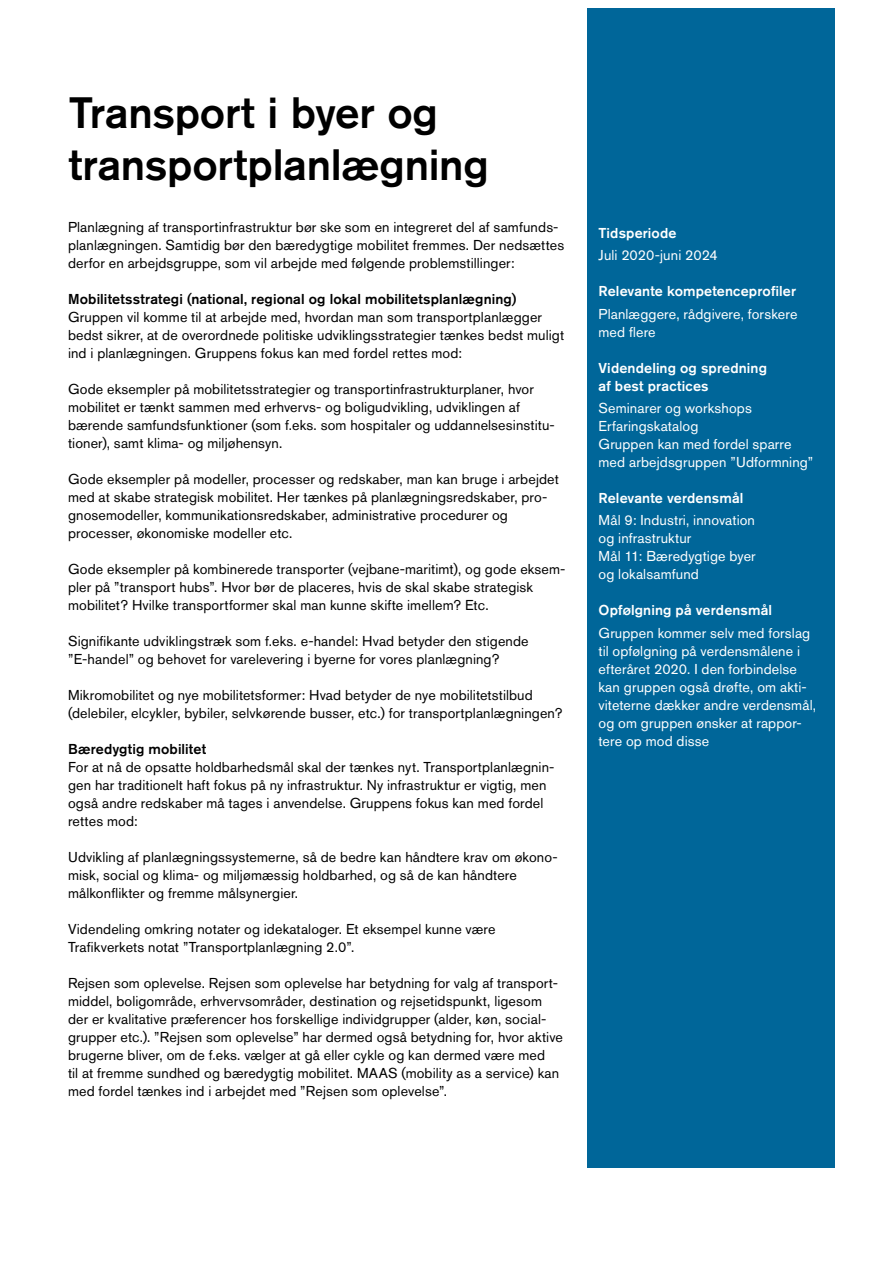
<style>
.page{position:relative;width:893px;height:1263px;background:#fff}
.page>*{position:absolute;margin:0;border:0;box-sizing:border-box;transform-origin:0 0}
.Brødtekst{font:500 43.5px/52.2px "Akzidenz Grotesk Std";letter-spacing:-.005em;color:#000}
.Brødtekst-2{font:14.25px/18px "Akzidenz Grotesk Std";letter-spacing:.01em;color:#000}
.Brødtekst-3{font:14.25px/18px "Akzidenz Grotesk Std";letter-spacing:.01em;color:#fff}
.Brødtekst-4{font:500 14.25px/18px "Akzidenz Grotesk Std";letter-spacing:.01em;color:#fff}
.s1{font-weight:500}
</style>
<div class="page">
<div style="left:587px;top:9px;width:247px;height:1159px;background:#069"></div>
<p class="Brødtekst" style="left:69px;top:86px;width:421px">Transport i byer og transportplanlægning</p>
<p class="Brødtekst-2" style="left:68px;top:218px;width:498px">Planlægning af transportinfrastruktur bør ske som en integreret del af samfunds&shy;planlægningen. Samtidig bør den bæredygtige mobilitet fremmes. Der nedsættes derfor en arbejdsgruppe, som vil arbejde med følgende problemstillinger:</p>
<p class="Brødtekst-2" style="left:68px;top:290px;width:498px"><span class="s1">Mobilitetsstrategi (national, regional og lokal mobilitetsplanlægning)<br></span>Gruppen vil komme til at arbejde med, hvordan man som transportplanlægger bedst sikrer, at de overordnede politiske udviklingsstrategier tænkes bedst muligt ind i planlægningen. Gruppens fokus kan med fordel rettes mod:</p>
<p class="Brødtekst-2" style="left:68px;top:380px;width:488px">Gode eksempler på mobilitetsstrategier og transportinfrastrukturplaner, hvor mobilitet er tænkt sammen med erhvervs- og boligudvikling, udviklingen af bærende samfundsfunktioner (som f.eks. som hospitaler og uddannelsesinstitu&shy;tioner), samt klima- og miljøhensyn.</p>
<p class="Brødtekst-2" style="left:68px;top:470px;width:492px">Gode eksempler på modeller, processer og redskaber, man kan bruge i arbejdet med at skabe strategisk mobilitet. Her tænkes på planlægningsredskaber, pro&shy;gnosemodeller, kommunikationsredskaber, administrative procedurer og processer, økonomiske modeller etc.</p>
<p class="Brødtekst-2" style="left:68px;top:560px;width:499px">Gode eksempler på kombinerede transporter (vejbane-maritimt), og gode eksem&shy;pler på ”transport hubs”. Hvor bør de placeres, hvis de skal skabe strategisk mobilitet? Hvilke transportformer skal man kunne skifte imellem? Etc.</p>
<p class="Brødtekst-2" style="left:68px;top:632px;width:462px">Signifikante udviklingstræk som f.eks. e-handel: Hvad betyder den stigende ”E-handel” og behovet for varelevering i byerne for vores planlægning?</p>
<p class="Brødtekst-2" style="left:68px;top:686px;width:496px">Mikromobilitet og nye mobilitetsformer: Hvad betyder de nye mobilitetstilbud (delebiler, elcykler, bybiler, selvkørende busser, etc.) for transportplanlægningen?</p>
<p class="Brødtekst-2" style="left:68px;top:740px;width:488px"><span class="s1">Bæredygtig mobilitet<br></span>For at nå de opsatte holdbarhedsmål skal der tænkes nyt. Transportplanlægnin&shy;gen har traditionelt haft fokus på ny infrastruktur. Ny infrastruktur er vigtig, men også andre redskaber må tages i anvendelse. Gruppens fokus kan med fordel rettes mod:</p>
<p class="Brødtekst-2" style="left:68px;top:848px;width:491px">Udvikling af planlægningssystemerne, så de bedre kan håndtere krav om økono&shy;misk, social og klima- og miljømæssig holdbarhed, og så de kan håndtere målkonflikter og fremme målsynergier.</p>
<p class="Brødtekst-2" style="left:68px;top:920px;width:429px">Videndeling omkring notater og idekataloger. Et eksempel kunne være<br>Trafikverkets notat ”Transportplanlægning 2.0”.</p>
<p class="Brødtekst-2" style="left:68px;top:974px;width:496px">Rejsen som oplevelse. Rejsen som oplevelse har betydning for valg af transport&shy;middel, boligområde, erhvervsområder, destination og rejsetidspunkt, ligesom der er kvalitative præferencer hos forskellige individgrupper (alder, køn, social&shy;grupper etc.). ”Rejsen som oplevelse” har dermed også betydning for, hvor aktive brugerne bliver, om de f.eks. vælger at gå eller cykle og kan dermed være med<br>til at fremme sundhed og bæredygtig mobilitet. MAAS (mobility as a service) kan med fordel tænkes ind i arbejdet med ”Rejsen som oplevelse”.</p>
<p class="Brødtekst-4" style="left:598px;top:224px;width:80px">Tidsperiode</p>
<p class="Brødtekst-3" style="left:598px;top:246px;width:121px">Juli 2020-juni 2024</p>
<p class="Brødtekst-4" style="left:598px;top:282px;width:199px">Relevante kompetenceprofiler</p>
<p class="Brødtekst-3" style="left:598px;top:305px;width:200px">Planlæggere, rådgivere, forskere med flere</p>
<p class="Brødtekst-4" style="left:598px;top:358px;width:170px">Videndeling og spredning af best practices</p>
<p class="Brødtekst-3" style="left:598px;top:399px;width:216px">Seminarer og workshops<br>Erfaringskatalog<br>Gruppen kan med fordel sparre med arbejdsgruppen ”Udformning”</p>
<p class="Brødtekst-4" style="left:598px;top:489px;width:146px">Relevante verdensmål</p>
<p class="Brødtekst-3" style="left:598px;top:511px;width:159px">Mål 9: Industri, innovation og infrastruktur<br>Mål 11: Bæredygtige byer og lokalsamfund</p>
<p class="Brødtekst-4" style="left:598px;top:601px;width:175px">Opfølgning på verdensmål</p>
<p class="Brødtekst-3" style="left:598px;top:623px;width:219px">Gruppen kommer selv med forslag til opfølgning på verdensmålene i efteråret 2020. I den forbindelse kan gruppen også drøfte, om akti&shy;viteterne dækker andre verdensmål, og om gruppen ønsker at rappor&shy;tere op mod disse</p>
</div>
